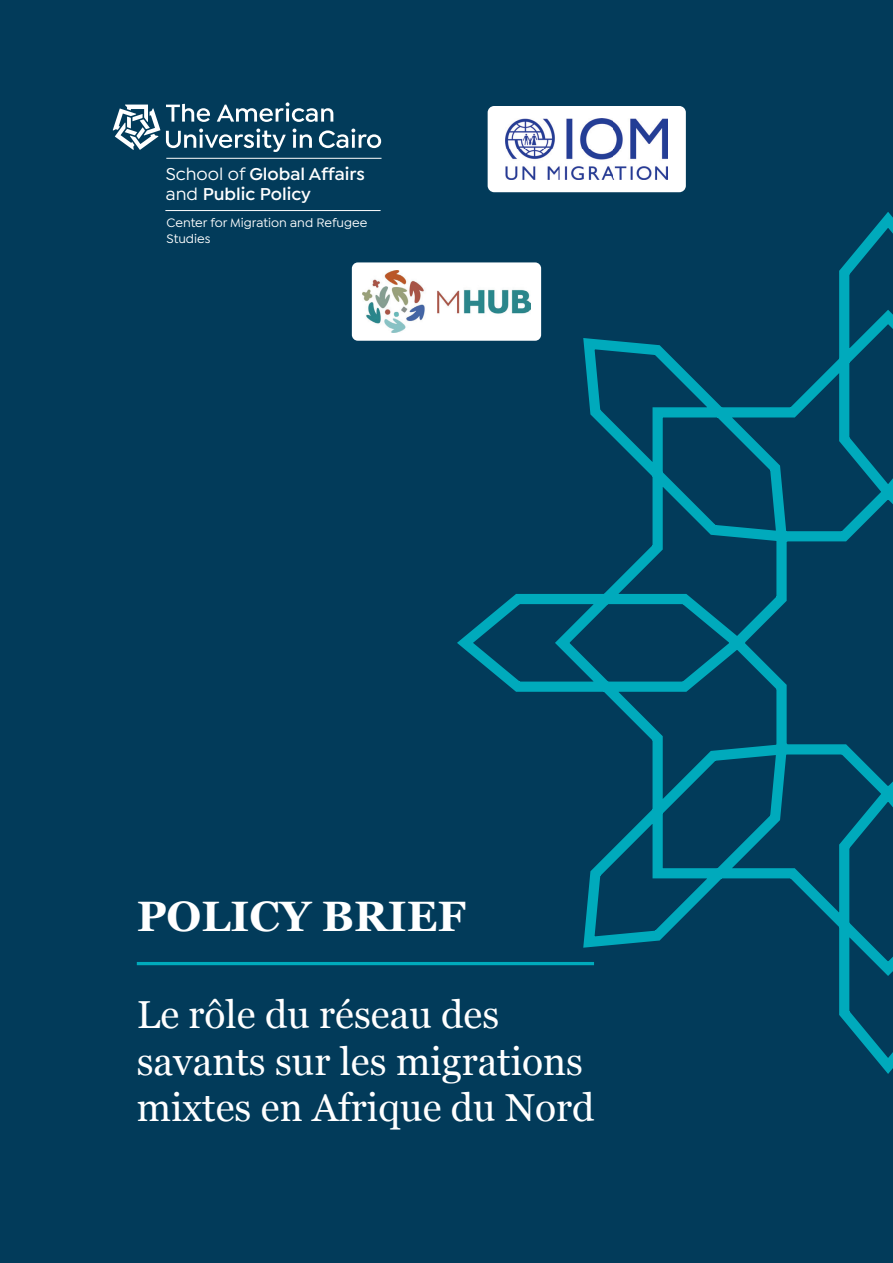
<style>
.page{position:relative;width:893px;height:1263px;background:#023b5a}
.page>*{position:absolute;margin:0;border:0;box-sizing:border-box;transform-origin:0 0}
.t1{font:700 42.45px "Georgia";color:#fff}
.t2{font:39px/46.5px "Georgia";color:#fff}
.t3{font:600 18.3px/19.6px "Isidora Sans";color:#fff}
.t4{font:500 13.05px/15.8px "Isidora Sans";color:#fff}
.s1{font-weight:500}
</style>
<div class="page">
<svg style="left:449px;top:212px;width:444px;height:862px"></svg>
<svg style="left:166px;top:129px;width:120px;height:23px"></svg>
<svg style="left:293px;top:129px;width:19px;height:19px"></svg>
<svg style="left:319px;top:129px;width:62px;height:19px"></svg>
<svg style="left:166px;top:104px;width:44px;height:18px"></svg>
<svg style="left:217px;top:102px;width:116px;height:20px"></svg>
<svg style="left:113px;top:105px;width:47px;height:45px"></svg>
<hr style="left:166px;top:158px;width:215px;height:1px;background:#fff">
<hr style="left:165px;top:210px;width:216px;height:1px;background:#fff">
<div style="left:352px;top:262px;width:189px;height:79px;background:#fff;border-radius:6px"></div>
<img style="left:362px;top:270px;width:169px;height:63px">
<div style="left:488px;top:106px;width:198px;height:86px;background:#fff;border-radius:7px"></div>
<img style="left:506px;top:119px;width:161px;height:61px">
<hr style="left:137px;top:962px;width:457px;height:3px;background:#00aabc">
<p class="t3" style="left:166px;top:164px;width:200px"><span class="s1">School of</span> Global Affairs <span class="s1">and</span> Public Policy</p>
<p class="t4" style="left:167px;top:215px;width:202px">Center for Migration and Refugee<br>Studies</p>
<p class="t1" style="left:137px;top:884px;width:331px">POLICY BRIEF</p>
<p class="t2" style="left:137px;top:990px;width:459px">Le rôle du réseau des savants sur les migrations mixtes en Afrique du Nord</p>
</div>
